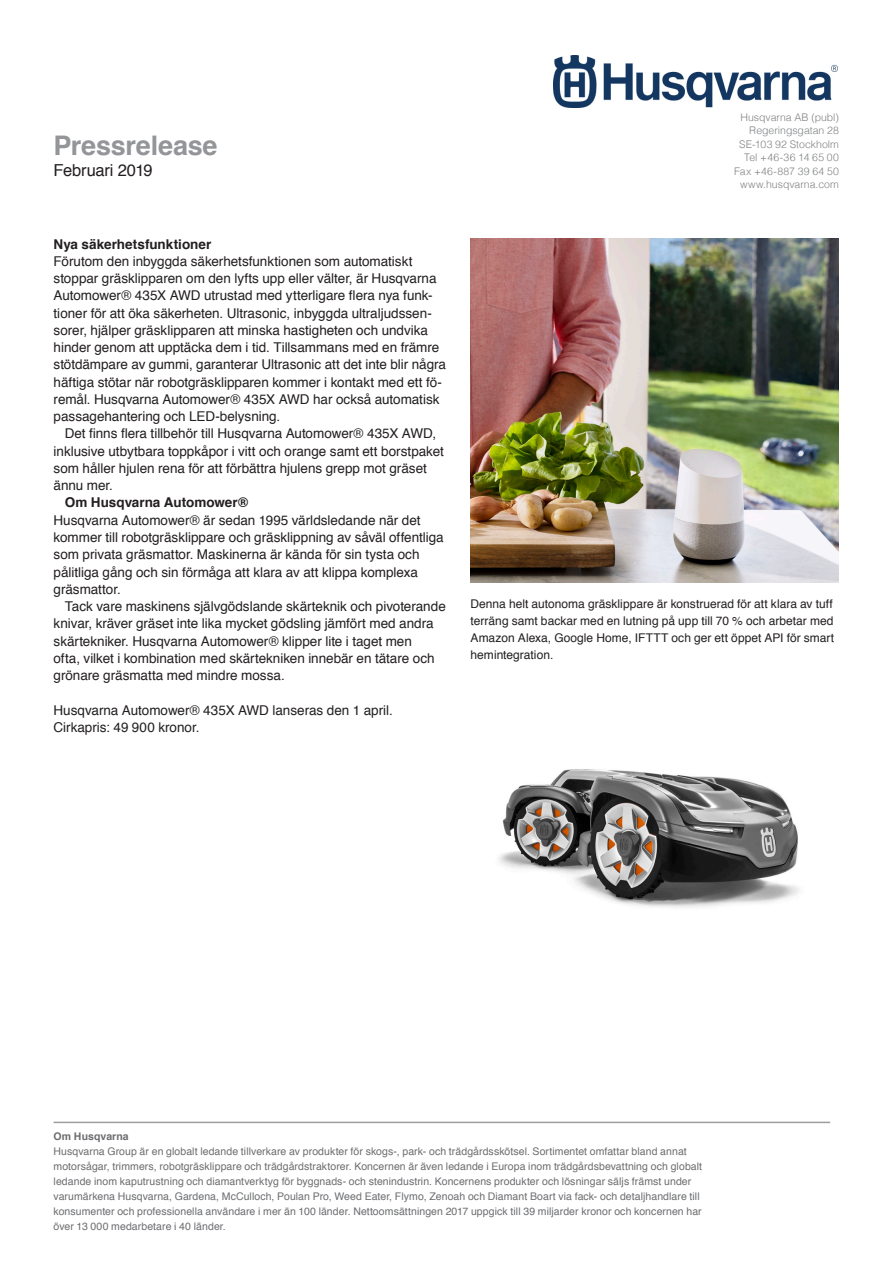
<style>
.page{position:relative;width:893px;height:1263px;background:#fff}
.page>*{position:absolute;margin:0;border:0;box-sizing:border-box;transform-origin:0 0}
.t1{font:700 27px "Helvetica";letter-spacing:-.01em;color:#939598}
.t2{font:16.5px "Helvetica";letter-spacing:-.01em;color:#231f20}
.t3{font:13.5px/17.2px "Helvetica";letter-spacing:-.005em;color:#231f20}
.t4{font:700 13.5px "Helvetica";color:#231f20}
.t5{font:12px/17.2px "Helvetica";color:#231f20}
.t6{font:10.5px/15px "Helvetica";letter-spacing:.005em;color:#6c6d70}
.t7{font:300 10.5px "Helvetica";color:#808285}
.t8{font:300 10.5px "Helvetica";letter-spacing:.025em;color:#808285}
.t9{font:700 10.5px "Helvetica";letter-spacing:.01em;color:#6c6d70}
</style>
<div class="page">
<img style="left:554px;top:55px;width:283px;height:52px">
<hr style="left:54px;top:1122px;width:776px;height:1px;background:#9b9da0">
<img style="left:499px;top:769px;width:300px;height:139px">
<img style="left:471px;top:239px;width:368px;height:344px">
<p class="t1" style="left:54px;top:124px;width:165px">Pressrelease</p>
<p class="t2" style="left:54px;top:158px;width:101px">Februari 2019</p>
<p class="t4" style="left:54px;top:233px;width:159px">Nya säkerhetsfunktioner</p>
<p class="t3" style="left:54px;top:253px;width:394px">Förutom den inbyggda säkerhetsfunktionen som automatiskt stoppar gräsklipparen om den lyfts upp eller välter, är Husqvarna Automower® 435X AWD utrustad med ytterligare flera nya funk&shy;tioner för att öka säkerheten. Ultrasonic, inbyggda ultraljudssen&shy;sorer, hjälper gräsklipparen att minska hastigheten och undvika hinder genom att upptäcka dem i tid. Tillsammans med en främre stötdämpare av gummi, garanterar Ultrasonic att det inte blir några häftiga stötar när robotgräsklipparen kommer i kontakt med ett fö&shy;remål. Husqvarna Automower® 435X AWD har också automatisk passagehantering och LED-belysning.</p>
<p class="t3" style="left:54px;top:425px;width:392px;text-indent:11px">Det finns flera tillbehör till Husqvarna Automower® 435X AWD, inklusive utbytbara toppkåpor i vitt och orange samt ett borstpaket som håller hjulen rena för att förbättra hjulens grepp mot gräset ännu mer.</p>
<p class="t4" style="left:65px;top:492px;width:185px">Om Husqvarna Automower®</p>
<p class="t3" style="left:54px;top:512px;width:392px">Husqvarna Automower® är sedan 1995 världsledande när det kommer till robotgräsklippare och gräsklippning av såväl offentliga som privata gräsmattor. Maskinerna är kända för sin tysta och pålitliga gång och sin förmåga att klara av att klippa komplexa gräsmattor.</p>
<p class="t3" style="left:54px;top:598px;width:394px;text-indent:11px">Tack vare maskinens självgödslande skärteknik och pivoterande knivar, kräver gräset inte lika mycket gödsling jämfört med andra skärtekniker. Husqvarna Automower® klipper lite i taget men<br>ofta, vilket i kombination med skärtekniken innebär en tätare och grönare gräsmatta med mindre mossa.</p>
<p class="t3" style="left:54px;top:701px;width:341px">Husqvarna Automower® 435X AWD lanseras den 1 april.</p>
<p class="t3" style="left:54px;top:719px;width:147px">Cirkapris: 49 900 kronor.</p>
<p class="t7" style="left:740px;top:108px;width:100px">Husqvarna AB (publ)</p>
<p class="t7" style="left:749px;top:121px;width:91px">Regeringsgatan 28</p>
<p class="t7" style="left:739px;top:135px;width:101px">SE-103 92 Stockholm</p>
<p class="t8" style="left:744px;top:148px;width:96px">Tel +46-36 14 65 00</p>
<p class="t8" style="left:734px;top:162px;width:106px">Fax +46-887 39 64 50</p>
<p class="t7" style="left:740px;top:175px;width:100px">www.husqvarna.com</p>
<p class="t5" style="left:471px;top:595px;width:365px">Denna helt autonoma gräsklippare är konstruerad för att klara av tuff terräng samt backar med en lutning på upp till 70 % och arbetar med Amazon Alexa, Google Home, IFTTT och ger ett öppet API för smart hemintegration.</p>
<p class="t9" style="left:54px;top:1127px;width:77px">Om Husqvarna</p>
<p class="t6" style="left:54px;top:1144px;width:650px">Husqvarna Group är en globalt ledande tillverkare av produkter för skogs-, park- och trädgårdsskötsel. Sortimentet omfattar bland annat motorsågar, trimmers, robotgräsklippare och trädgårdstraktorer. Koncernen är även ledande i Europa inom trädgårdsbevattning och globalt ledande inom kaputrustning och diamantverktyg för byggnads- och stenindustrin. Koncernens produkter och lösningar säljs främst under varumärkena Husqvarna, Gardena, McCulloch, Poulan Pro, Weed Eater, Flymo, Zenoah och Diamant Boart via fack- och detaljhandlare till konsumenter och professionella användare i mer än 100 länder. Nettoomsättningen 2017 uppgick till 39 miljarder kronor och koncernen har över 13 000 medarbetare i 40 länder.</p>
</div>
